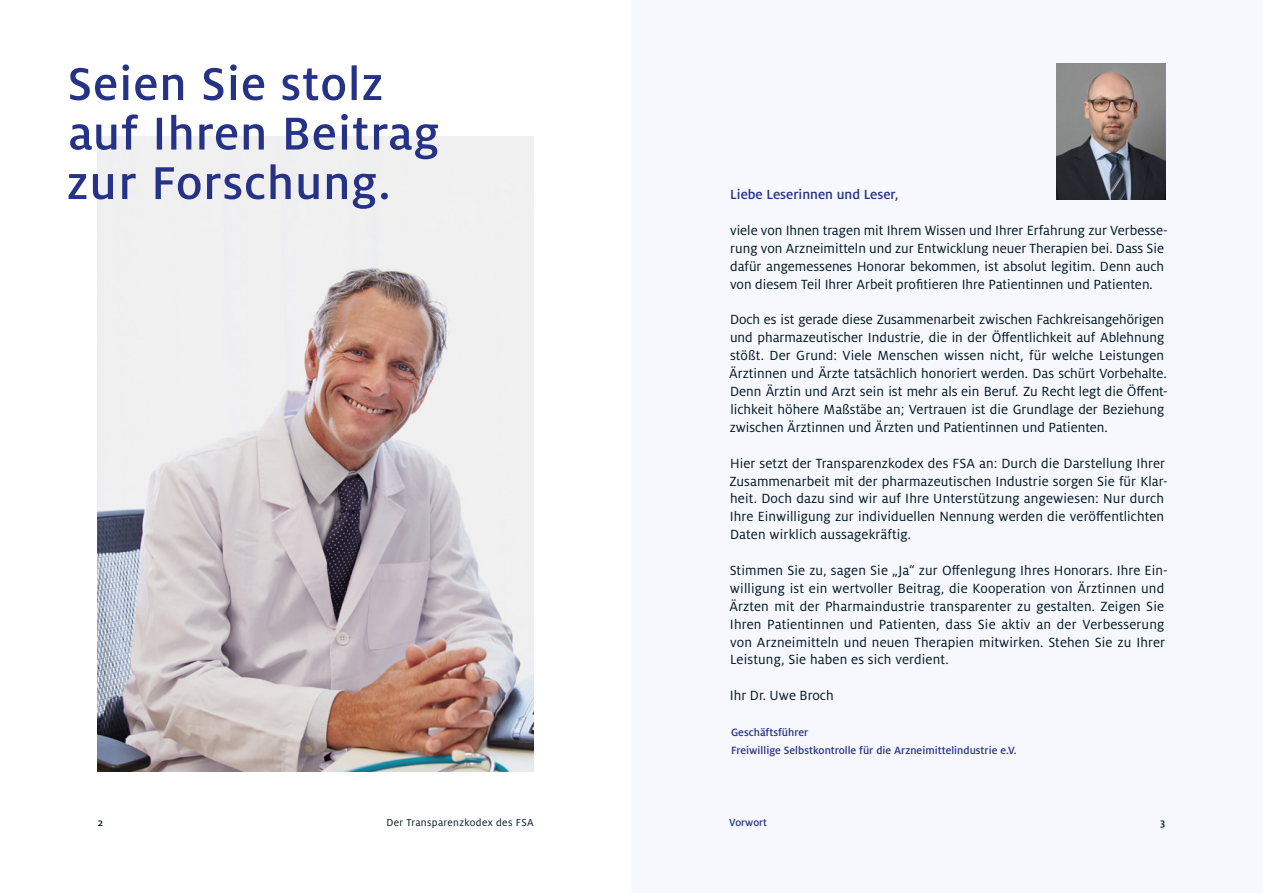
<style>
.page{position:relative;width:1263px;height:893px;background:#fff}
.page>*{position:absolute;margin:0;border:0;box-sizing:border-box;transform-origin:0 0}
.t1{font:14.7px/17.9px "Milo Pro";color:#001725}
.t2{font:500 14.7px "Milo Pro";color:#263286}
.t3{font:500 11.7px/17.9px "Milo Pro";color:#263286}
.t4{font:11.25px "Milo Pro";letter-spacing:.03em;color:#001725}
.t5{font:500 11.25px "Milo Pro";color:#263286}
.t6{font:500 11.25px "Milo Pro";color:#001725}
</style>
<div class="page">
<div style="left:631px;top:0;width:632px;height:893px;background:#f7f8fd"></div>
<img style="left:98px;top:136px;width:436px;height:636px">
<svg style="left:69px;top:114px;width:369px;height:95px"></svg>
<svg style="left:70px;top:64px;width:311px;height:36px"></svg>
<img style="left:1056px;top:64px;width:109px;height:136px">
<p class="t2" style="left:730px;top:186px;width:170px">Liebe Leserinnen und Leser,</p>
<p class="t1" style="left:730px;top:221px;width:439px">viele von Ihnen tragen mit Ihrem Wissen und Ihrer Erfahrung zur Verbesse&shy;rung von Arzneimitteln und zur Entwicklung neuer Therapien bei. Dass Sie dafür angemessenes Honorar bekommen, ist absolut legitim. Denn auch von diesem Teil Ihrer Arbeit profitieren Ihre Patientinnen und Patienten.</p>
<p class="t1" style="left:729px;top:311px;width:440px">Doch es ist gerade diese Zusammenarbeit zwischen Fachkreisangehörigen und pharmazeutischer Industrie, die in der Öffentlichkeit auf Ablehnung stößt. Der Grund: Viele Menschen wissen nicht, für welche Leistungen Ärztinnen und Ärzte tatsächlich honoriert werden. Das schürt Vorbehalte.<br>Denn Ärztin und Arzt sein ist mehr als ein Beruf. Zu Recht legt die Öffent&shy;lichkeit höhere Maßstäbe an; Vertrauen ist die Grundlage der Beziehung zwischen Ärztinnen und Ärzten und Patientinnen und Patienten.</p>
<p class="t1" style="left:729px;top:454px;width:440px">Hier setzt der Transparenzkodex des FSA an: Durch die Darstellung Ihrer Zusammenarbeit mit der pharmazeutischen Industrie sorgen Sie für Klar&shy;heit. Doch dazu sind wir auf Ihre Unterstützung angewiesen: Nur durch Ihre Einwilligung zur individuellen Nennung werden die veröffentlichten Daten wirklich aussagekräftig.</p>
<p class="t1" style="left:729px;top:561px;width:440px">Stimmen Sie zu, sagen Sie „Ja“ zur Offenlegung Ihres Honorars. Ihre Ein&shy;willigung ist ein wertvoller Beitrag, die Kooperation von Ärztinnen und Ärzten mit der Pharmaindustrie transparenter zu gestalten. Zeigen Sie Ihren Patientinnen und Patienten, dass Sie aktiv an der Verbesserung von Arzneimitteln und neuen Therapien mitwirken. Stehen Sie zu Ihrer Leistung, Sie haben es sich verdient.</p>
<p class="t1" style="left:730px;top:687px;width:105px">Ihr Dr. Uwe Broch</p>
<p class="t3" style="left:731px;top:723px;width:287px">Geschäftsführer<br>Freiwillige Selbstkontrolle für die Arzneimittelindustrie e.V.</p>
<p class="t4" style="left:386px;top:816px;width:149px">Der Transparenzkodex des FSA</p>
<p class="t5" style="left:729px;top:816px;width:39px">Vorwort</p>
<p class="t6" style="left:98px;top:816px;width:7px">2</p>
<p class="t6" style="left:1160px;top:816px;width:7px">3</p>
</div>
